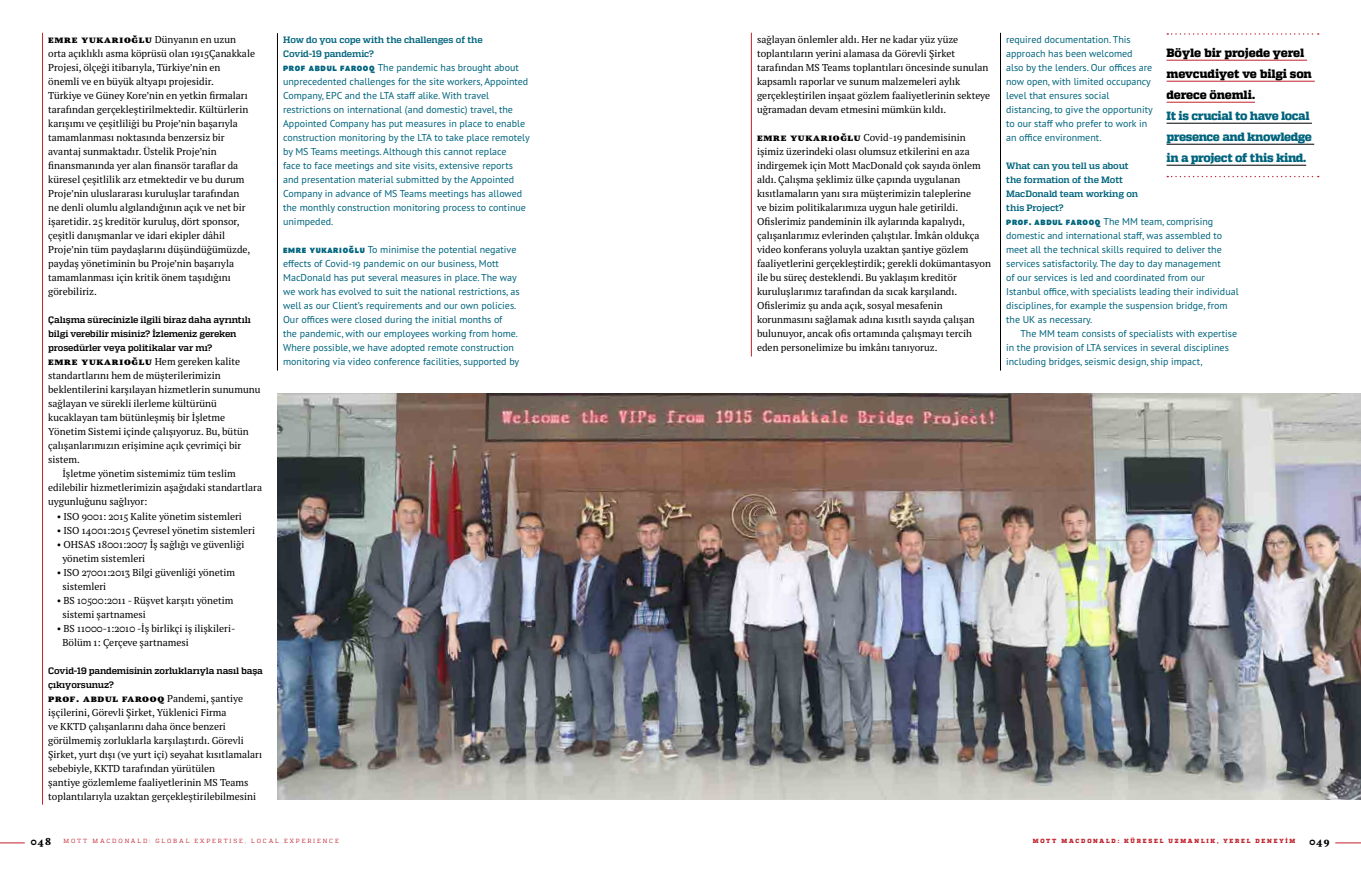
<style>
.page{position:relative;width:1361px;height:879px;background:#fff}
.page>*{position:absolute;margin:0;border:0;box-sizing:border-box;transform-origin:0 0}
.t1{font:800 12px/21px "Quadon";letter-spacing:-.035em;color:#00647d}
.t2{font:800 12px/21px "Quadon";letter-spacing:-.015em;color:#000}
.t3{font:10px/14px "PT Serif Pro";color:#000}
.t4{font:10px/14px "PT Sans Pro";color:#00647d}
.t5{font:800 10px "PT Serif Pro";letter-spacing:.125em;color:#000}
.t6{font:700 9.2px/14px "Quadon";letter-spacing:-.01em;color:#000}
.t7{font:700 9.2px/14px "Quadon";letter-spacing:-.015em;color:#00647d}
.t8{font:6px "Quadon";letter-spacing:.305em;color:#c1222d}
.t9{font:800 6px "Quadon";letter-spacing:.295em;color:#c1222d}
.s1{font-weight:900}
</style>
<div class="page">
<hr style="left:0;top:842px;width:51px;height:1px;background:#c1222d">
<div style="left:25px;top:839px;width:33px;height:8px;background:#fff"></div>
<hr style="left:1309px;top:842px;width:52px;height:1px;background:#c1222d">
<div style="left:1302px;top:839px;width:33px;height:8px;background:#fff"></div>
<hr style="left:277px;top:33px;width:1px;height:337px;background:#000">
<hr style="left:42px;top:33px;width:1px;height:771px;background:#c1222d">
<svg style="left:1166px;top:33px;width:154px;height:145px"></svg>
<hr style="left:1166px;top:165px;width:140px;height:1px;background:#000">
<hr style="left:751px;top:33px;width:1px;height:323px;background:#c1222d">
<hr style="left:1000px;top:33px;width:1px;height:337px;background:#000">
<img style="left:277px;top:393px;width:1084px;height:406px">
<p class="t3" style="left:48px;top:33px;width:208px"><span class="s1">emre yukarıoğlu</span> Dünyanın en uzun orta açıklıklı asma köprüsü olan 1915Çanakkale Projesi, ölçeği itibarıyla, Türkiye’nin en<br>önemli ve en büyük altyapı projesidir.<br>Türkiye ve Güney Kore’nin en yetkin firmaları tarafından gerçekleştirilmektedir. Kültürlerin karışımı ve çeşitliliği bu Proje’nin başarıyla tamamlanması noktasında benzersiz bir avantaj sunmaktadır. Üstelik Proje’nin finansmanında yer alan finansör taraflar da küresel çeşitlilik arz etmektedir ve bu durum Proje’nin uluslararası kuruluşlar tarafından<br>ne denli olumlu algılandığının açık ve net bir işaretidir. 25 kreditör kuruluş, dört sponsor, çeşitli danışmanlar ve idari ekipler dâhil Proje’nin tüm paydaşlarını düşündüğümüzde, paydaş yönetiminin bu Proje’nin başarıyla tamamlanması için kritik önem taşıdığını görebiliriz.</p>
<p class="t6" style="left:48px;top:313px;width:204px">Çalışma sürecinizle ilgili biraz daha ayrıntılı bilgi verebilir misiniz? İzlemeniz gereken prosedürler veya politikalar var mı?</p>
<p class="t3" style="left:48px;top:355px;width:193px"><span class="s1">emre yukarıoğlu</span> Hem gereken kalite</p>
<p class="t3" style="left:48px;top:369px;width:174px">standartlarını hem de müşterilerimizin</p>
<p class="t3" style="left:48px;top:383px;width:214px">beklentilerini karşılayan hizmetlerin sunumunu</p>
<p class="t3" style="left:48px;top:397px;width:170px">sağlayan ve sürekli ilerleme kültürünü</p>
<p class="t3" style="left:48px;top:411px;width:179px">kucaklayan tam bütünleşmiş bir İşletme</p>
<p class="t3" style="left:48px;top:425px;width:202px">Yönetim Sistemi içinde çalışıyoruz. Bu, bütün</p>
<p class="t3" style="left:48px;top:439px;width:195px">çalışanlarımızın erişimine açık çevrimiçi bir</p>
<p class="t3" style="left:48px;top:453px;width:33px">sistem.</p>
<p class="t3" style="left:62px;top:467px;width:175px">İşletme yönetim sistemimiz tüm teslim</p>
<p class="t3" style="left:48px;top:481px;width:215px">edilebilir hizmetlerimizin aşağıdaki standartlara</p>
<p class="t3" style="left:48px;top:495px;width:101px">uygunluğunu sağlıyor:</p>
<p class="t3" style="left:57px;top:509px;width:187px">• ISO 9001: 2015 Kalite yönetim sistemleri</p>
<p class="t3" style="left:57px;top:523px;width:200px">• ISO 14001:2015 Çevresel yönetim sistemleri</p>
<p class="t3" style="left:62px;top:537px;width:183px;text-indent:-6px">• OHSAS 18001:2007 İş sağlığı ve güvenliği yönetim sistemleri</p>
<p class="t3" style="left:62px;top:565px;width:174px;text-indent:-6px">• ISO 27001:2013 Bilgi güvenliği yönetim sistemleri</p>
<p class="t3" style="left:62px;top:593px;width:173px;text-indent:-6px">• BS 10500:2011 - Rüşvet karşıtı yönetim sistemi şartnamesi</p>
<p class="t3" style="left:62px;top:621px;width:174px;text-indent:-6px">• BS 11000-1:2010 -İş birlikçi iş ilişkileri-<br>Bölüm 1: Çerçeve şartnamesi</p>
<p class="t6" style="left:48px;top:663px;width:216px">Covid-19 pandemisinin zorluklarıyla nasıl başa çıkıyorsunuz?</p>
<p class="t3" style="left:48px;top:691px;width:215px"><span class="s1">prof. abdul farooq</span> Pandemi, şantiye işçilerini, Görevli Şirket, Yüklenici Firma<br>ve KKTD çalışanlarını daha önce benzeri görülmemiş zorluklarla karşılaştırdı. Görevli Şirket, yurt dışı (ve yurt içi) seyahat kısıtlamaları sebebiyle, KKTD tarafından yürütülen<br>şantiye gözlemleme faaliyetlerinin MS Teams toplantılarıyla uzaktan gerçekleştirilebilmesini</p>
<p class="t8" style="left:64px;top:838px;width:277px">MOTT MACDONALD: GLOBAL EXPERTISE, LOCAL EXPERIENCE</p>
<p class="t9" style="left:1032px;top:838px;width:264px">MOTT MACDONALD: KÜRESEL UZMANLIK, YEREL DENEYİM</p>
<p class="t3" style="left:757px;top:33px;width:235px">sağlayan önlemler aldı. Her ne kadar yüz yüze toplantıların yerini alamasa da Görevli Şirket tarafından MS Teams toplantıları öncesinde sunulan kapsamlı raporlar ve sunum malzemeleri aylık gerçekleştirilen inşaat gözlem faaliyetlerinin sekteye uğramadan devam etmesini mümkün kıldı.</p>
<p class="t3" style="left:757px;top:131px;width:235px"><span class="s1">emre yukarıoğlu</span> Covid-19 pandemisinin işimiz üzerindeki olası olumsuz etkilerini en aza indirgemek için Mott MacDonald çok sayıda önlem aldı. Çalışma şeklimiz ülke çapında uygulanan kısıtlamaların yanı sıra müşterimizin taleplerine<br>ve bizim politikalarımıza uygun hale getirildi.<br>Ofislerimiz pandeminin ilk aylarında kapalıydı, çalışanlarımız evlerinden çalıştılar. İmkân oldukça video konferans yoluyla uzaktan şantiye gözlem faaliyetlerini gerçekleştirdik; gerekli dokümantasyon ile bu süreç desteklendi. Bu yaklaşım kreditör kuruluşlarımız tarafından da sıcak karşılandı.<br>Ofislerimiz şu anda açık, sosyal mesafenin korunmasını sağlamak adına kısıtlı sayıda çalışan bulunuyor, ancak ofis ortamında çalışmayı tercih eden personelimize bu imkânı tanıyoruz.</p>
<p class="t4" style="left:1006px;top:33px;width:148px">required documentation. This approach has been welcomed<br>also by the lenders. Our offices are now open, with limited occupancy level that ensures social distancing, to give the opportunity to our staff who prefer to work in an office environment.</p>
<p class="t7" style="left:1006px;top:159px;width:133px">What can you tell us about the formation of the Mott<br>MacDonald team working on this Project?</p>
<p class="t4" style="left:1006px;top:215px;width:234px"><span class="s1">prof. abdul farooq</span> The MM team, comprising domestic and international staff, was assembled to meet all the technical skills required to deliver the services satisfactorily. The day to day management<br>of our services is led and coordinated from our Istanbul office, with specialists leading their individual disciplines, for example the suspension bridge, from the UK as necessary.</p>
<p class="t4" style="left:1006px;top:327px;width:233px;text-indent:14px">The MM team consists of specialists with expertise in the provision of LTA services in several disciplines including bridges, seismic design, ship impact,</p>
<p class="t7" style="left:283px;top:33px;width:201px">How do you cope with the challenges of the<br>Covid-19 pandemic?</p>
<p class="t4" style="left:283px;top:61px;width:248px"><span class="s1">prof abdul farooq</span> The pandemic has brought about unprecedented challenges for the site workers, Appointed Company, EPC and the LTA staff alike. With travel restrictions on international (and domestic) travel, the Appointed Company has put measures in place to enable construction monitoring by the LTA to take place remotely by MS Teams meetings. Although this cannot replace<br>face to face meetings and site visits, extensive reports and presentation material submitted by the Appointed Company in advance of MS Teams meetings has allowed the monthly construction monitoring process to continue unimpeded.</p>
<p class="t4" style="left:283px;top:243px;width:238px"><span class="s1">emre yukarıoğlu</span> To minimise the potential negative effects of Covid-19 pandemic on our business, Mott MacDonald has put several measures in place. The way we work has evolved to suit the national restrictions, as well as our Client’s requirements and our own policies.<br>Our offices were closed during the initial months of<br>the pandemic, with our employees working from home.<br>Where possible, we have adopted remote construction monitoring via video conference facilities, supported by</p>
<p class="t2" style="left:1166px;top:43px;width:147px">Böyle bir projede yerel mevcudiyet ve bilgi son derece önemli.</p>
<p class="t1" style="left:1166px;top:106px;width:147px">It is crucial to have local presence and knowledge in a project of this kind.</p>
<p class="t5" style="left:31px;top:834px;width:22px">048</p>
<p class="t5" style="left:1309px;top:834px;width:22px">049</p>
</div>
